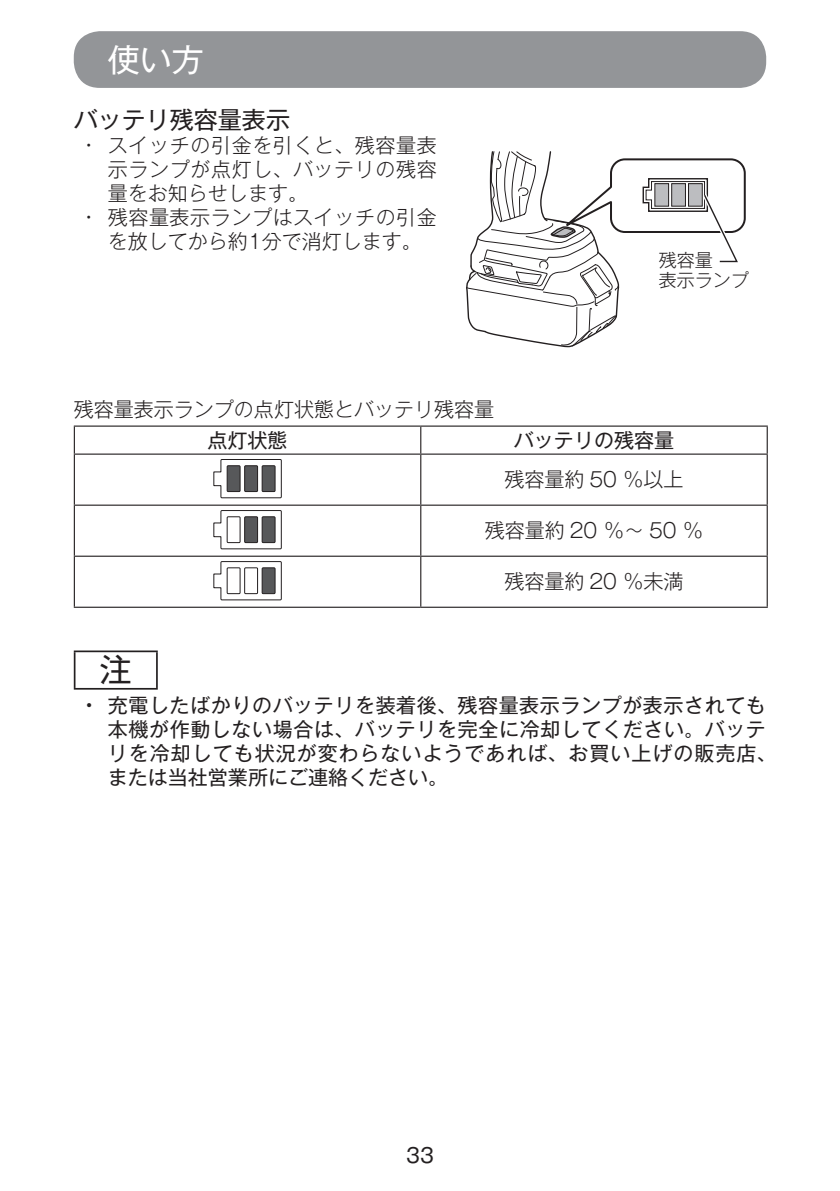
<style>
.page{position:relative;width:840px;height:1191px;background:#fff}
.page>*{position:absolute;margin:0;border:0;box-sizing:border-box;transform-origin:0 0}
.t1{font:32px "Gothic MB101 Pro";color:#fff}
.t2{font:32px "Gothic MB101 Pro";color:#231f20}
.t3{font:24px "Gothic MB101 Pro";color:#231f20}
.t4{font:20px/24px "Gothic MB101 Pro";letter-spacing:.03em;color:#231f20}
.t5{font:300 20px/24px "Gothic MB101 Pro";color:#231f20;text-align:justify}
.t6{font:300 20px/24px "Gothic MB101 Pro";letter-spacing:.03em;color:#231f20;text-align:center}
.t7{font:20px "Gothic MB101 Pro";color:#231f20}
.t8{font:300 18px/20px "Gothic MB101 Pro";color:#231f20}
.s1{font-weight:500}
</style>
<div class="page">
<div style="left:74px;top:31px;width:691px;height:57px;background:#939598;border-radius:26px"></div>
<svg style="left:420px;top:427px;width:1px;height:26px"></svg>
<hr style="left:74px;top:453px;width:346px;height:2px;background:#231f20">
<hr style="left:420px;top:453px;width:347px;height:2px;background:#231f20">
<hr style="left:420px;top:455px;width:1px;height:49px;background:#231f20">
<hr style="left:74px;top:504px;width:346px;height:2px;background:#231f20">
<hr style="left:420px;top:504px;width:347px;height:2px;background:#231f20">
<hr style="left:420px;top:506px;width:1px;height:49px;background:#231f20">
<hr style="left:74px;top:555px;width:346px;height:2px;background:#231f20">
<hr style="left:420px;top:555px;width:347px;height:2px;background:#231f20">
<hr style="left:420px;top:557px;width:1px;height:49px;background:#231f20">
<hr style="left:74px;top:425px;width:346px;height:2px;background:#231f20">
<svg style="left:74px;top:427px;width:1px;height:26px"></svg>
<hr style="left:420px;top:425px;width:347px;height:2px;background:#231f20">
<svg style="left:766px;top:427px;width:1px;height:26px"></svg>
<hr style="left:74px;top:455px;width:1px;height:49px;background:#231f20">
<hr style="left:766px;top:455px;width:1px;height:49px;background:#231f20">
<hr style="left:74px;top:506px;width:1px;height:49px;background:#231f20">
<hr style="left:766px;top:506px;width:1px;height:49px;background:#231f20">
<hr style="left:74px;top:557px;width:1px;height:49px;background:#231f20">
<hr style="left:766px;top:557px;width:1px;height:49px;background:#231f20">
<hr style="left:74px;top:606px;width:346px;height:2px;background:#231f20">
<hr style="left:420px;top:606px;width:347px;height:2px;background:#231f20">
<svg style="left:221px;top:498px;width:60px;height:1px"></svg>
<svg style="left:213px;top:459px;width:69px;height:39px"></svg>
<div style="left:262px;top:466px;width:13px;height:25px;background:#57585a"></div>
<div style="left:262px;top:465px;width:13px;height:27px;border:1px solid #231f20"></div>
<div style="left:244px;top:466px;width:13px;height:25px;background:#57585a"></div>
<div style="left:244px;top:465px;width:14px;height:27px;border:1px solid #231f20"></div>
<div style="left:227px;top:466px;width:13px;height:25px;background:#57585a"></div>
<div style="left:227px;top:465px;width:13px;height:27px;border:1px solid #231f20"></div>
<svg style="left:221px;top:549px;width:60px;height:1px"></svg>
<svg style="left:213px;top:510px;width:69px;height:39px"></svg>
<div style="left:262px;top:517px;width:13px;height:25px;background:#57585a"></div>
<div style="left:262px;top:516px;width:13px;height:27px;border:1px solid #231f20"></div>
<div style="left:244px;top:517px;width:13px;height:25px;background:#57585a"></div>
<div style="left:244px;top:516px;width:14px;height:27px;border:1px solid #231f20"></div>
<div style="left:227px;top:516px;width:13px;height:27px;border:1px solid #231f20"></div>
<svg style="left:221px;top:600px;width:60px;height:1px"></svg>
<svg style="left:213px;top:561px;width:69px;height:39px"></svg>
<hr style="left:74px;top:650px;width:84px;height:2px;background:#231f20">
<hr style="left:74px;top:652px;width:1px;height:36px;background:#231f20">
<hr style="left:156px;top:652px;width:2px;height:36px;background:#231f20">
<hr style="left:74px;top:688px;width:84px;height:1px;background:#231f20">
<svg style="left:466px;top:151px;width:280px;height:197px"></svg>
<h1 class="t1" style="left:108px;top:33px;width:97px">使い方</h1>
<p class="t3" style="left:74px;top:100px;width:217px">バッテリ残容量表示</p>
<p class="t5" style="left:108px;top:131px;width:330px;text-indent:-23px">• スイッチの引金を引くと、残容量表示ランプが点灯し、バッテリの残容量をお知らせします。</p>
<p class="t6" style="left:85px;top:203px;width:353px">• 残容量表示ランプはスイッチの引金を放してから約1分で消灯します。</p>
<p class="t8" style="left:658px;top:248px;width:91px">残容量<br>表示ランプ</p>
<p class="t5" style="left:74px;top:395px;width:421px">残容量表示ランプの点灯状態とバッテリ残容量</p>
<p class="t4" style="left:207px;top:425px;width:81px">点灯状態</p>
<p class="t7" style="left:513px;top:423px;width:161px">バッテリの残容量</p>
<p class="t5" style="left:504px;top:465px;width:181px">残容量約 50 ％以上</p>
<p class="t5" style="left:484px;top:516px;width:220px">残容量約 20 ％～ 50 ％</p>
<p class="t5" style="left:504px;top:567px;width:181px">残容量約 20 ％未満</p>
<h1 class="t2" style="left:100px;top:643px;width:33px">注</h1>
<p class="t4" style="left:108px;top:690px;width:669px;text-indent:-23px"><span class="s1">•</span> 充電したばかりのバッテリを装着後、残容量表示ランプが表示されても本機が作動しない場合は、バッテリを完全に冷却してください。バッテリを冷却しても状況が変わらないようであれば、お買い上げの販売店、または当社営業所にご連絡ください。</p>
<p class="t4" style="left:406px;top:1140px;width:29px">33</p>
</div>
